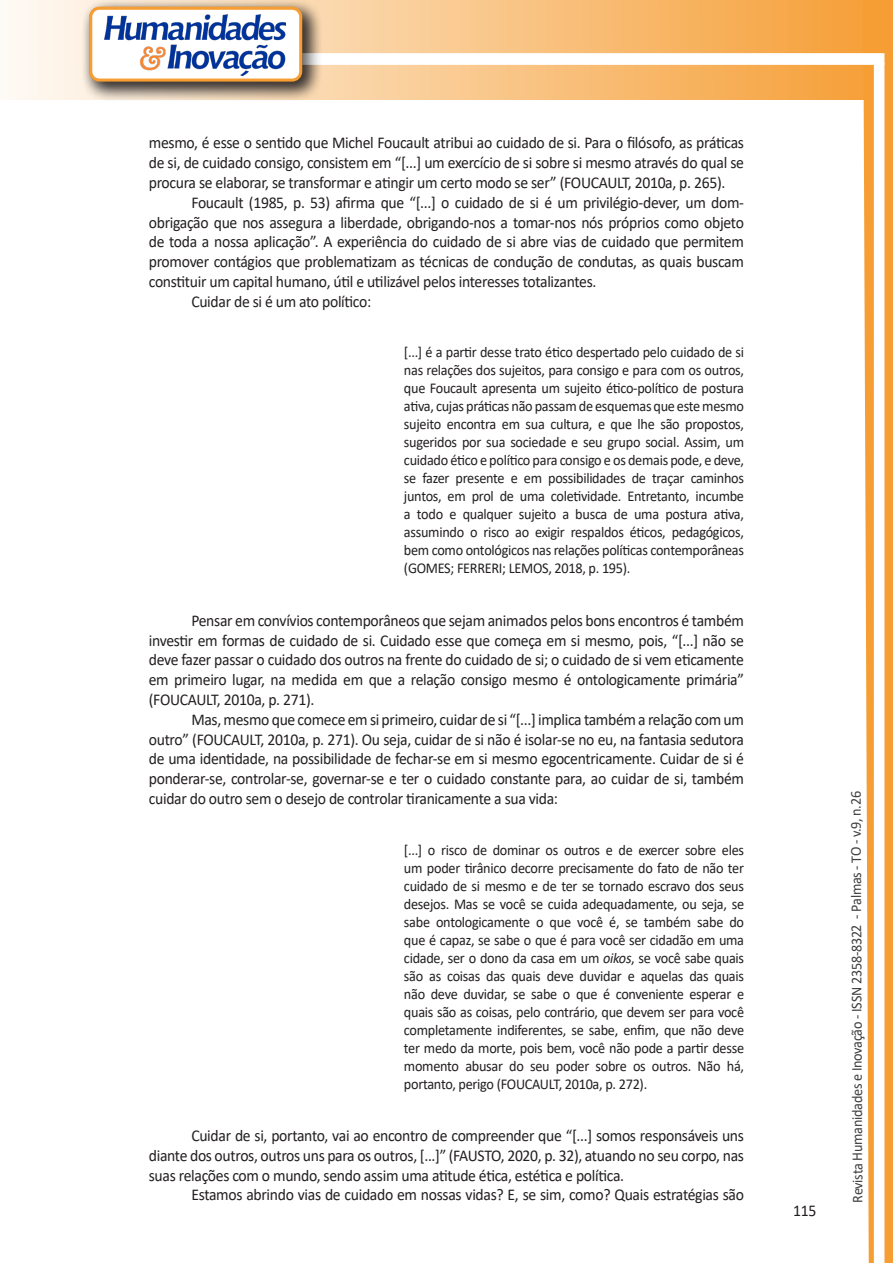
<style>
.page{position:relative;width:893px;height:1263px;background:#fff}
.page>*{position:absolute;margin:0;border:0;box-sizing:border-box;transform-origin:0 0}
.texto{font:16.5px/19.8px "Calibri";letter-spacing:-.02em;color:#231f20;text-align:justify;scale:.95 1}
.citacao{font:15px/18px "Calibri";letter-spacing:-.02em;color:#231f20;text-align:justify;scale:.95 1}
.t1{font:15px "Calibri";letter-spacing:-.025em;color:#3e3e3f;scale:.95 1}
.s1{font-style:italic}
</style>
<div class="page">
<svg style="left:5px;top:0;width:858px;height:100px;background:#f9c484"></svg>
<div style="left:302px;top:53px;width:582px;height:12px;background:#fff;border:2px solid #fff"></div>
<svg style="left:863px;top:0;width:30px;height:1263px"></svg>
<div style="left:81px;top:0;width:241px;height:102px;background:#231f20;opacity:.75"></div>
<svg style="left:91px;top:8px;width:210px;height:72px"></svg>
<div style="left:89px;top:7px;width:213px;height:75px;border:3px solid #f69e34;border-radius:9px"></div>
<p class="texto" style="left:149px;top:133px;width:628px">mesmo, é esse o sentido que Michel Foucault atribui ao cuidado de si. Para o filósofo, as práticas de si, de cuidado consigo, consistem em “[...] um exercício de si sobre si mesmo através do qual se procura se elaborar, se transformar e atingir um certo modo se ser” (FOUCAULT, 2010a, p. 265).</p>
<p class="texto" style="left:149px;top:192px;width:628px;text-indent:43px">Foucault (1985, p. 53) afirma que “[...] o cuidado de si é um privilégio-dever, um dom&shy;obrigação que nos assegura a liberdade, obrigando-nos a tomar-nos nós próprios como objeto de toda a nossa aplicação”. A experiência do cuidado de si abre vias de cuidado que permitem promover contágios que problematizam as técnicas de condução de condutas, as quais buscam constituir um capital humano, útil e utilizável pelos interesses totalizantes.</p>
<p class="texto" style="left:191px;top:291px;width:191px">Cuidar de si é um ato político:</p>
<p class="citacao" style="left:404px;top:343px;width:360px">[...] é a partir desse trato ético despertado pelo cuidado de si nas relações dos sujeitos, para consigo e para com os outros, que Foucault apresenta um sujeito ético-político de postura ativa, cujas práticas não passam de esquemas que este mesmo sujeito encontra em sua cultura, e que lhe são propostos, sugeridos por sua sociedade e seu grupo social. Assim, um cuidado ético e político para consigo e os demais pode, e deve, se fazer presente e em possibilidades de traçar caminhos juntos, em prol de uma coletividade. Entretanto, incumbe a todo e qualquer sujeito a busca de uma postura ativa, assumindo o risco ao exigir respaldos éticos, pedagógicos, bem como ontológicos nas relações políticas contemporâneas (GOMES; FERRERI; LEMOS, 2018, p. 195).</p>
<p class="texto" style="left:149px;top:610px;width:628px;text-indent:43px">Pensar em convívios contemporâneos que sejam animados pelos bons encontros é também investir em formas de cuidado de si. Cuidado esse que começa em si mesmo, pois, “[...] não se deve fazer passar o cuidado dos outros na frente do cuidado de si; o cuidado de si vem eticamente em primeiro lugar, na medida em que a relação consigo mesmo é ontologicamente primária” (FOUCAULT, 2010a, p. 271).</p>
<p class="texto" style="left:149px;top:709px;width:628px;text-indent:43px">Mas, mesmo que comece em si primeiro, cuidar de si “[...] implica também a relação com um outro” (FOUCAULT, 2010a, p. 271). Ou seja, cuidar de si não é isolar-se no eu, na fantasia sedutora de uma identidade, na possibilidade de fechar-se em si mesmo egocentricamente. Cuidar de si é ponderar-se, controlar-se, governar-se e ter o cuidado constante para, ao cuidar de si, também cuidar do outro sem o desejo de controlar tiranicamente a sua vida:</p>
<p class="citacao" style="left:404px;top:840px;width:360px">[...] o risco de dominar os outros e de exercer sobre eles um poder tirânico decorre precisamente do fato de não ter cuidado de si mesmo e de ter se tornado escravo dos seus desejos. Mas se você se cuida adequadamente, ou seja, se sabe ontologicamente o que você é, se também sabe do que é capaz, se sabe o que é para você ser cidadão em uma cidade, ser o dono da casa em um <span class="s1">oikos</span>, se você sabe quais são as coisas das quais deve duvidar e aquelas das quais não deve duvidar, se sabe o que é conveniente esperar e quais são as coisas, pelo contrário, que devem ser para você completamente indiferentes, se sabe, enfim, que não deve ter medo da morte, pois bem, você não pode a partir desse momento abusar do seu poder sobre os outros. Não há, portanto, perigo (FOUCAULT, 2010a, p. 272).</p>
<p class="texto" style="left:149px;top:1125px;width:628px;text-indent:43px">Cuidar de si, portanto, vai ao encontro de compreender que “[...] somos responsáveis uns diante dos outros, outros uns para os outros, [...]” (FAUSTO, 2020, p. 32), atuando no seu corpo, nas suas relações com o mundo, sendo assim uma atitude ética, estética e política.</p>
<p class="texto" style="left:191px;top:1184px;width:583px">Estamos abrindo vias de cuidado em nossas vidas? E, se sim, como? Quais estratégias são</p>
<p class="texto" style="left:793px;top:1200px;width:26px">115</p>
<p class="t1" style="left:846px;top:1203px;width:435px;rotate:-90deg">Revista Humanidades e Inovação - ISSN 2358-8322 - Palmas - TO - v.9, n.26</p>
</div>
